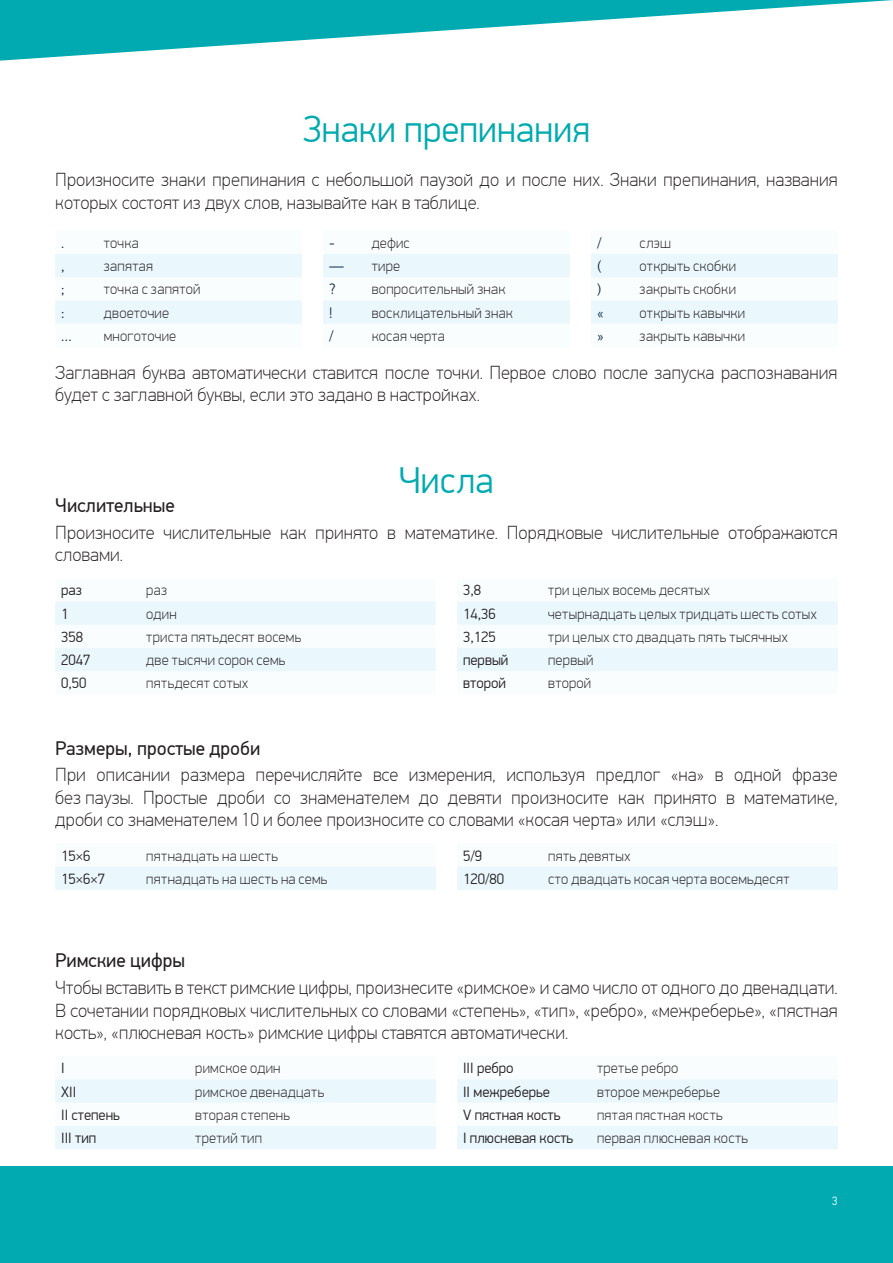
<style>
.page{position:relative;width:893px;height:1263px;background:#fff}
.page>*{position:absolute;margin:0;border:0;box-sizing:border-box;transform-origin:0 0}
.Заголовок{font:300 37.5px "PF Din Display Pro";letter-spacing:.005em;color:#00aab0}
.Подзаголовок{font:19.5px "PF Din Text Pro";color:#231f20}
.t1{font:100 18.75px/22.5px "PF Din Text Pro";color:#231f20}
.Произношение{font:100 15px "PF Din Display Pro";letter-spacing:.02em;color:#231f20}
.Term{font:300 15px "PF Din Display Pro";color:#231f20}
._1_Заголовок{font:300 15px "PF Din Display Pro";color:#0e2746}
.t2{font:300 12px "PF Din Text Pro";color:#fff}
</style>
<div class="page">
<svg style="left:0;top:0;width:893px;height:61px"></svg>
<div style="left:0;top:1166px;width:893px;height:97px;background:#00aab0"></div>
<svg style="left:55px;top:254px;width:247px;height:70px"></svg>
<svg style="left:323px;top:254px;width:247px;height:70px"></svg>
<svg style="left:591px;top:254px;width:247px;height:70px"></svg>
<svg style="left:55px;top:601px;width:381px;height:70px"></svg>
<svg style="left:457px;top:601px;width:381px;height:70px"></svg>
<div style="left:55px;top:866px;width:381px;height:24px;background:#eaf7fd"></div>
<div style="left:457px;top:866px;width:381px;height:24px;background:#eaf7fd"></div>
<svg style="left:55px;top:1079px;width:381px;height:70px"></svg>
<svg style="left:457px;top:1079px;width:381px;height:70px"></svg>
<p class="Заголовок" style="left:303px;top:108px;width:288px">Знаки препинания</p>
<p class="t1" style="left:55px;top:169px;width:784px">Произносите знаки препинания с небольшой паузой до и после них. Знаки препинания, названия которых состоят из двух слов, называйте как в таблице.</p>
<p class="_1_Заголовок" style="left:61px;top:234px;width:5px">.</p>
<p class="Произношение" style="left:104px;top:234px;width:36px">точка</p>
<p class="_1_Заголовок" style="left:61px;top:257px;width:5px">,</p>
<p class="Произношение" style="left:104px;top:257px;width:51px">запятая</p>
<p class="_1_Заголовок" style="left:61px;top:281px;width:5px">;</p>
<p class="Произношение" style="left:104px;top:281px;width:98px">точка с запятой</p>
<p class="_1_Заголовок" style="left:61px;top:304px;width:5px">:</p>
<p class="Произношение" style="left:104px;top:304px;width:67px">двоеточие</p>
<p class="_1_Заголовок" style="left:61px;top:327px;width:12px">…</p>
<p class="Произношение" style="left:104px;top:327px;width:74px">многоточие</p>
<p class="_1_Заголовок" style="left:329px;top:234px;width:7px">-</p>
<p class="Произношение" style="left:372px;top:234px;width:40px">дефис</p>
<p class="_1_Заголовок" style="left:329px;top:257px;width:16px">—</p>
<p class="Произношение" style="left:372px;top:257px;width:30px">тире</p>
<p class="_1_Заголовок" style="left:329px;top:281px;width:8px">?</p>
<p class="Произношение" style="left:372px;top:281px;width:135px">вопросительный знак</p>
<p class="_1_Заголовок" style="left:329px;top:304px;width:5px">!</p>
<p class="Произношение" style="left:372px;top:304px;width:143px">восклицательный знак</p>
<p class="_1_Заголовок" style="left:329px;top:327px;width:6px">/</p>
<p class="Произношение" style="left:372px;top:327px;width:75px">косая черта</p>
<p class="_1_Заголовок" style="left:597px;top:234px;width:6px">/</p>
<p class="Произношение" style="left:640px;top:234px;width:33px">слэш</p>
<p class="_1_Заголовок" style="left:597px;top:257px;width:6px">(</p>
<p class="Произношение" style="left:640px;top:257px;width:98px">открыть скобки</p>
<p class="_1_Заголовок" style="left:597px;top:281px;width:6px">)</p>
<p class="Произношение" style="left:640px;top:281px;width:98px">закрыть скобки</p>
<p class="_1_Заголовок" style="left:597px;top:304px;width:8px">«</p>
<p class="Произношение" style="left:640px;top:304px;width:107px">открыть кавычки</p>
<p class="_1_Заголовок" style="left:597px;top:327px;width:8px">»</p>
<p class="Произношение" style="left:640px;top:327px;width:107px">закрыть кавычки</p>
<p class="t1" style="left:55px;top:361px;width:784px">Заглавная буква автоматически ставится после точки. Первое слово после запуска распознавания будет с заглавной буквы, если это задано в настройках.</p>
<p class="Заголовок" style="left:400px;top:458px;width:95px">Числа</p>
<p class="Подзаголовок" style="left:55px;top:494px;width:121px">Числительные</p>
<p class="t1" style="left:55px;top:521px;width:784px">Произносите числительные как принято в математике. Порядковые числительные отображаются словами.</p>
<p class="Term" style="left:61px;top:582px;width:22px">раз</p>
<p class="Произношение" style="left:146px;top:582px;width:23px">раз</p>
<p class="Term" style="left:61px;top:605px;width:9px">1</p>
<p class="Произношение" style="left:146px;top:605px;width:32px">один</p>
<p class="Term" style="left:61px;top:628px;width:23px">358</p>
<p class="Произношение" style="left:146px;top:628px;width:156px">триста пятьдесят восемь</p>
<p class="Term" style="left:61px;top:651px;width:31px">2047</p>
<p class="Произношение" style="left:146px;top:651px;width:141px">две тысячи сорок семь</p>
<p class="Term" style="left:61px;top:675px;width:27px">0,50</p>
<p class="Произношение" style="left:146px;top:675px;width:103px">пятьдесят сотых</p>
<p class="Term" style="left:463px;top:582px;width:19px">3,8</p>
<p class="Произношение" style="left:548px;top:582px;width:163px">три целых восемь десятых</p>
<p class="Term" style="left:463px;top:605px;width:34px">14,36</p>
<p class="Произношение" style="left:548px;top:605px;width:270px">четырнадцать целых тридцать шесть сотых</p>
<p class="Term" style="left:463px;top:628px;width:34px">3,125</p>
<p class="Произношение" style="left:548px;top:628px;width:241px">три целых сто двадцать пять тысячных</p>
<p class="Term" style="left:463px;top:651px;width:47px">первый</p>
<p class="Произношение" style="left:548px;top:651px;width:47px">первый</p>
<p class="Term" style="left:463px;top:675px;width:44px">второй</p>
<p class="Произношение" style="left:548px;top:675px;width:45px">второй</p>
<p class="Подзаголовок" style="left:55px;top:736px;width:207px">Размеры, простые дроби</p>
<p class="t1" style="left:55px;top:764px;width:784px;text-align:justify">При описании размера перечисляйте все измерения, используя предлог «на» в одной фразе без паузы. Простые дроби со знаменателем до девяти произносите как принято в математике, дроби со знаменателем 10 и более произносите со словами «косая черта» или «слэш».</p>
<p class="Term" style="left:61px;top:847px;width:31px">15×6</p>
<p class="Произношение" style="left:146px;top:847px;width:133px">пятнадцать на шесть</p>
<p class="Term" style="left:61px;top:870px;width:45px">15×6×7</p>
<p class="Произношение" style="left:146px;top:870px;width:183px">пятнадцать на шесть на семь</p>
<p class="Term" style="left:463px;top:847px;width:21px">5/9</p>
<p class="Произношение" style="left:548px;top:847px;width:84px">пять девятых</p>
<p class="Term" style="left:463px;top:870px;width:43px">120/80</p>
<p class="Произношение" style="left:548px;top:870px;width:243px">сто двадцать косая черта восемьдесят</p>
<p class="Подзаголовок" style="left:55px;top:949px;width:132px">Римские цифры</p>
<p class="t1" style="left:55px;top:977px;width:784px;text-align:justify">Чтобы вставить в текст римские цифры, произнесите «римское» и само число от одного до двенадцати.<br>В сочетании порядковых числительных со словами «степень», «тип», «ребро», «межреберье», «пястная кость», «плюсневая кость» римские цифры ставятся автоматически.</p>
<p class="Term" style="left:61px;top:1060px;width:5px">I</p>
<p class="Произношение" style="left:195px;top:1060px;width:87px">римское один</p>
<p class="Term" style="left:61px;top:1083px;width:16px">XII</p>
<p class="Произношение" style="left:195px;top:1083px;width:130px">римское двенадцать</p>
<p class="Term" style="left:61px;top:1106px;width:60px">II степень</p>
<p class="Произношение" style="left:195px;top:1106px;width:96px">вторая степень</p>
<p class="Term" style="left:61px;top:1129px;width:36px">III тип</p>
<p class="Произношение" style="left:195px;top:1129px;width:68px">третий тип</p>
<p class="Term" style="left:463px;top:1060px;width:52px">III ребро</p>
<p class="Произношение" style="left:597px;top:1060px;width:83px">третье ребро</p>
<p class="Term" style="left:463px;top:1083px;width:88px">II межреберье</p>
<p class="Произношение" style="left:597px;top:1083px;width:124px">второе межреберье</p>
<p class="Term" style="left:463px;top:1106px;width:99px">V пястная кость</p>
<p class="Произношение" style="left:597px;top:1106px;width:127px">пятая пястная кость</p>
<p class="Term" style="left:463px;top:1129px;width:112px">I плюсневая кость</p>
<p class="Произношение" style="left:597px;top:1129px;width:153px">первая плюсневая кость</p>
<p class="t2" style="left:832px;top:1194px;width:7px">3</p>
</div>
